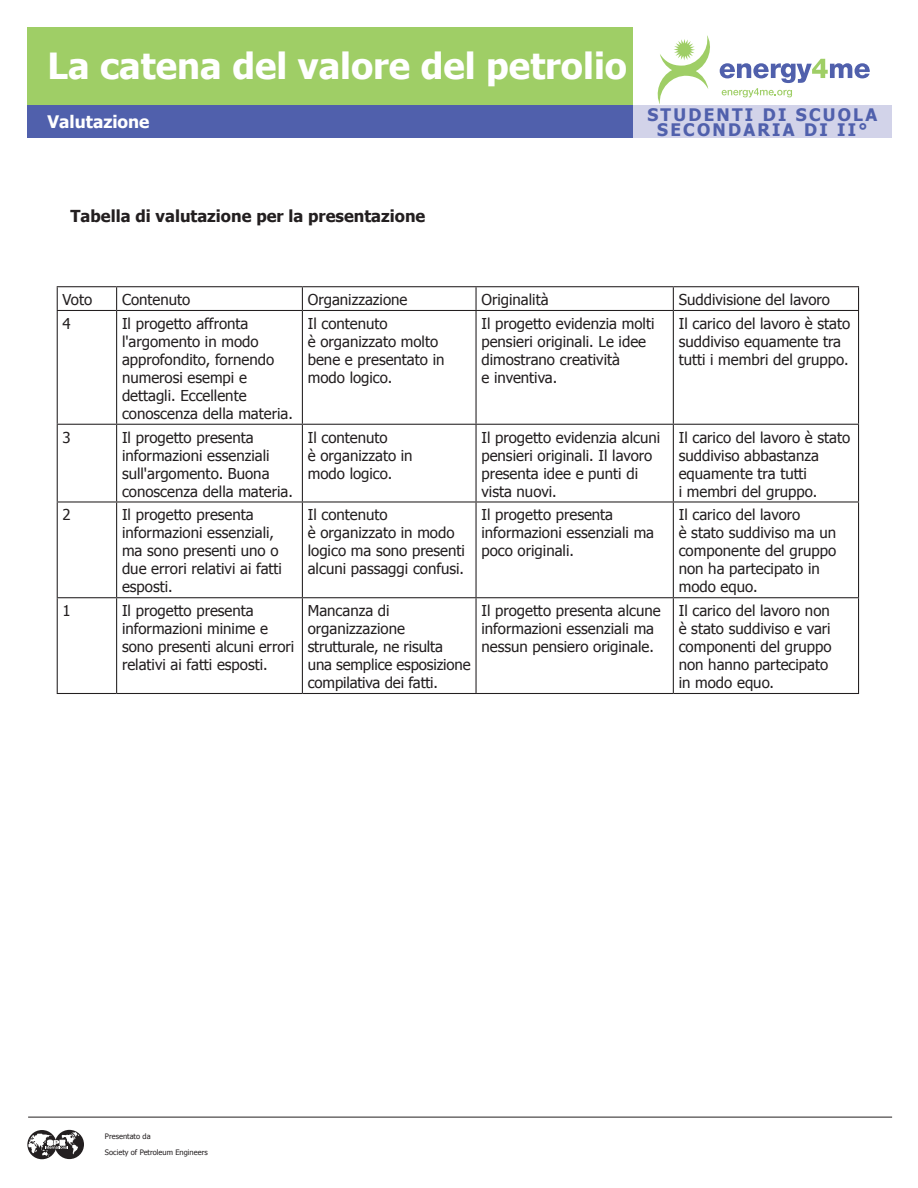
<style>
.page{position:relative;width:918px;height:1188px;background:#fff}
.page>*{position:absolute;margin:0;border:0;box-sizing:border-box;transform-origin:0 0}
.t1{font:700 36px "Tahoma";color:#fff}
.t2{font:700 17.25px/15px "Tahoma";letter-spacing:.13em;color:#5060ac;text-align:center}
.t3{font:700 17.25px "Tahoma";color:#fff}
.t4{font:700 16.5px "Tahoma";color:#231f20}
.t5{font:15px/18px "Tahoma";color:#231f20}
.t6{font:7.5px/15.8px "Tahoma";color:#231f20}
</style>
<div class="page">
<div style="left:633px;top:105px;width:258px;height:33px;background:#d2d3e9"></div>
<div style="left:27px;top:27px;width:606px;height:77px;background:#9fce66"></div>
<div style="left:27px;top:105px;width:606px;height:33px;background:#5060ac"></div>
<svg style="left:27px;top:1130px;width:30px;height:29px"></svg>
<div style="left:55px;top:1130px;width:29px;height:29px;background:#231f20;border-radius:50%"></div>
<svg style="left:28px;top:1132px;width:51px;height:24px"></svg>
<hr style="left:28px;top:1117px;width:864px;height:1px;background:#231f20">
<svg style="left:657px;top:35px;width:53px;height:69px"></svg>
<svg style="left:720px;top:59px;width:150px;height:38px"></svg>
<hr style="left:57px;top:286px;width:60px;height:1px;background:#231f20">
<svg style="left:57px;top:287px;width:1px;height:23px"></svg>
<hr style="left:117px;top:286px;width:185px;height:1px;background:#231f20">
<svg style="left:116px;top:287px;width:1px;height:23px"></svg>
<hr style="left:302px;top:286px;width:174px;height:1px;background:#231f20">
<svg style="left:302px;top:287px;width:1px;height:23px"></svg>
<hr style="left:476px;top:286px;width:197px;height:1px;background:#231f20">
<svg style="left:476px;top:287px;width:1px;height:23px"></svg>
<hr style="left:673px;top:286px;width:186px;height:1px;background:#231f20">
<svg style="left:673px;top:287px;width:1px;height:23px"></svg>
<svg style="left:858px;top:287px;width:1px;height:23px"></svg>
<hr style="left:57px;top:310px;width:60px;height:1px;background:#231f20">
<hr style="left:57px;top:311px;width:1px;height:113px;background:#231f20">
<hr style="left:117px;top:310px;width:185px;height:1px;background:#231f20">
<hr style="left:116px;top:311px;width:1px;height:113px;background:#231f20">
<hr style="left:302px;top:310px;width:174px;height:1px;background:#231f20">
<hr style="left:302px;top:311px;width:1px;height:113px;background:#231f20">
<hr style="left:476px;top:310px;width:197px;height:1px;background:#231f20">
<hr style="left:476px;top:311px;width:1px;height:113px;background:#231f20">
<hr style="left:673px;top:310px;width:186px;height:1px;background:#231f20">
<hr style="left:673px;top:311px;width:1px;height:113px;background:#231f20">
<hr style="left:858px;top:311px;width:1px;height:113px;background:#231f20">
<hr style="left:57px;top:424px;width:60px;height:1px;background:#231f20">
<hr style="left:57px;top:425px;width:1px;height:76px;background:#231f20">
<hr style="left:117px;top:424px;width:185px;height:1px;background:#231f20">
<hr style="left:116px;top:425px;width:1px;height:76px;background:#231f20">
<hr style="left:302px;top:424px;width:174px;height:1px;background:#231f20">
<hr style="left:302px;top:425px;width:1px;height:76px;background:#231f20">
<hr style="left:476px;top:424px;width:197px;height:1px;background:#231f20">
<hr style="left:476px;top:425px;width:1px;height:76px;background:#231f20">
<hr style="left:673px;top:424px;width:186px;height:1px;background:#231f20">
<hr style="left:673px;top:425px;width:1px;height:76px;background:#231f20">
<hr style="left:858px;top:425px;width:1px;height:76px;background:#231f20">
<hr style="left:57px;top:501px;width:60px;height:2px;background:#231f20">
<hr style="left:57px;top:503px;width:1px;height:94px;background:#231f20">
<hr style="left:117px;top:501px;width:185px;height:2px;background:#231f20">
<hr style="left:116px;top:503px;width:1px;height:94px;background:#231f20">
<hr style="left:302px;top:501px;width:174px;height:2px;background:#231f20">
<hr style="left:302px;top:503px;width:1px;height:94px;background:#231f20">
<hr style="left:476px;top:501px;width:197px;height:2px;background:#231f20">
<hr style="left:476px;top:503px;width:1px;height:94px;background:#231f20">
<hr style="left:673px;top:501px;width:186px;height:2px;background:#231f20">
<hr style="left:673px;top:503px;width:1px;height:94px;background:#231f20">
<hr style="left:858px;top:503px;width:1px;height:94px;background:#231f20">
<hr style="left:57px;top:597px;width:60px;height:1px;background:#231f20">
<hr style="left:57px;top:598px;width:1px;height:95px;background:#231f20">
<hr style="left:117px;top:597px;width:185px;height:1px;background:#231f20">
<hr style="left:116px;top:598px;width:1px;height:95px;background:#231f20">
<hr style="left:302px;top:597px;width:174px;height:1px;background:#231f20">
<hr style="left:302px;top:598px;width:1px;height:95px;background:#231f20">
<hr style="left:476px;top:597px;width:197px;height:1px;background:#231f20">
<hr style="left:476px;top:598px;width:1px;height:95px;background:#231f20">
<hr style="left:673px;top:597px;width:186px;height:1px;background:#231f20">
<hr style="left:673px;top:598px;width:1px;height:95px;background:#231f20">
<hr style="left:858px;top:598px;width:1px;height:95px;background:#231f20">
<hr style="left:57px;top:693px;width:60px;height:1px;background:#231f20">
<hr style="left:117px;top:693px;width:185px;height:1px;background:#231f20">
<hr style="left:302px;top:693px;width:174px;height:1px;background:#231f20">
<hr style="left:476px;top:693px;width:197px;height:1px;background:#231f20">
<hr style="left:673px;top:693px;width:186px;height:1px;background:#231f20">
<h1 class="t1" style="left:48px;top:41px;width:581px">La catena del valore del petrolio</h1>
<p class="t3" style="left:48px;top:110px;width:103px">Valutazione</p>
<p class="t2" style="left:647px;top:106px;width:231px">STUDENTI DI SCUOLA<br>SECONDARIA DI II°</p>
<p class="t4" style="left:70px;top:204px;width:356px">Tabella di valutazione per la presentazione</p>
<p class="t5" style="left:63px;top:290px;width:31px">Voto</p>
<p class="t5" style="left:122px;top:290px;width:70px">Contenuto</p>
<p class="t5" style="left:308px;top:290px;width:101px">Organizzazione</p>
<p class="t5" style="left:481px;top:290px;width:69px">Originalità</p>
<p class="t5" style="left:679px;top:290px;width:153px">Suddivisione del lavoro</p>
<p class="t5" style="left:63px;top:314px;width:10px">4</p>
<p class="t5" style="left:122px;top:314px;width:172px">Il progetto affronta l'argomento in modo approfondito, fornendo numerosi esempi e dettagli. Eccellente conoscenza della materia.</p>
<p class="t5" style="left:308px;top:314px;width:138px">Il contenuto<br>è organizzato molto bene e presentato in modo logico.</p>
<p class="t5" style="left:481px;top:314px;width:175px">Il progetto evidenzia molti pensieri originali. Le idee dimostrano creatività<br>e inventiva.</p>
<p class="t5" style="left:679px;top:314px;width:173px">Il carico del lavoro è stato suddiviso equamente tra tutti i membri del gruppo.</p>
<p class="t5" style="left:63px;top:427px;width:10px">3</p>
<p class="t5" style="left:122px;top:427px;width:172px">Il progetto presenta informazioni essenziali sull'argomento. Buona conoscenza della materia.</p>
<p class="t5" style="left:308px;top:427px;width:106px">Il contenuto<br>è organizzato in modo logico.</p>
<p class="t5" style="left:481px;top:427px;width:180px">Il progetto evidenzia alcuni pensieri originali. Il lavoro presenta idee e punti di vista nuovi.</p>
<p class="t5" style="left:679px;top:427px;width:173px">Il carico del lavoro è stato suddiviso abbastanza equamente tra tutti<br>i membri del gruppo.</p>
<p class="t5" style="left:63px;top:505px;width:10px">2</p>
<p class="t5" style="left:122px;top:505px;width:161px">Il progetto presenta informazioni essenziali, ma sono presenti uno o due errori relativi ai fatti esposti.</p>
<p class="t5" style="left:308px;top:505px;width:159px">Il contenuto<br>è organizzato in modo logico ma sono presenti alcuni passaggi confusi.</p>
<p class="t5" style="left:481px;top:505px;width:174px">Il progetto presenta informazioni essenziali ma poco originali.</p>
<p class="t5" style="left:679px;top:505px;width:159px">Il carico del lavoro<br>è stato suddiviso ma un componente del gruppo non ha partecipato in modo equo.</p>
<p class="t5" style="left:63px;top:601px;width:10px">1</p>
<p class="t5" style="left:122px;top:601px;width:174px">Il progetto presenta informazioni minime e sono presenti alcuni errori relativi ai fatti esposti.</p>
<p class="t5" style="left:308px;top:601px;width:164px">Mancanza di organizzazione strutturale, ne risulta una semplice esposizione compilativa dei fatti.</p>
<p class="t5" style="left:481px;top:601px;width:181px">Il progetto presenta alcune informazioni essenziali ma nessun pensiero originale.</p>
<p class="t5" style="left:679px;top:601px;width:154px">Il carico del lavoro non è stato suddiviso e vari componenti del gruppo non hanno partecipato in modo equo.</p>
<p class="t6" style="left:105px;top:1128px;width:104px">Presentato da<br>Society of Petroleum Engineers</p>
</div>
